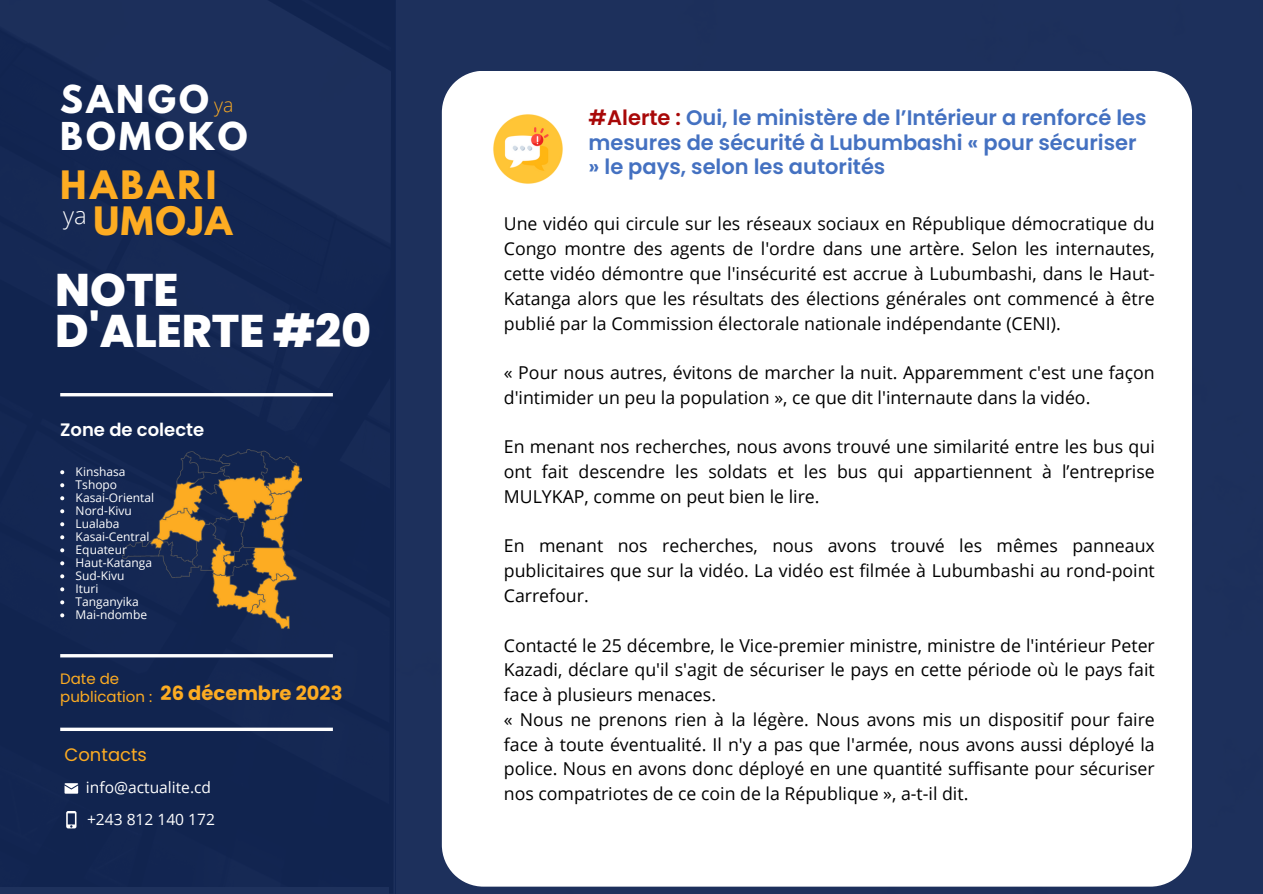
<style>
.page{position:relative;width:1263px;height:894px;background:#fff}
.page>*{position:absolute;margin:0;border:0;box-sizing:border-box;transform-origin:0 0}
.t1{font:800 45.6px "Poppins";color:#fff}
.t2{font:700 34.65px "League Spartan";letter-spacing:.095em;color:#fdac22}
.t3{font:700 34.05px "League Spartan";letter-spacing:.095em;color:#fff}
.t4{font:300 23.85px "Open Sans";color:#fff}
.t5{font:600 21px/24.8px "Poppins";color:#4471c1}
.t6{font:700 19.5px "Poppins";color:#fdac22}
.t7{font:300 19.5px "Open Sans";color:#fdac22}
.t8{font:600 18px "Poppins";color:#fff}
.t9{font:18px "Poppins";color:#fdac22}
.t10{font:17.7px/24.8px "Open Sans";color:#000;text-align:justify}
.t11{font:15.6px "Open Sans";color:#fff}
.t12{font:15px/18px "Poppins";color:#fdac22}
.t13{font:12px "Open Sans";color:#fff}
.s1{color:#a80808}
</style>
<div class="page">
<div style="left:0;top:0;width:396px;height:893px;background:#122654"></div>
<div style="left:396px;top:0;width:867px;height:893px;background:#1d305c"></div>
<div style="left:442px;top:71px;width:750px;height:815px;background:#fff"></div>
<hr style="left:60px;top:393px;width:273px;height:3px;background:#fff">
<svg style="left:65px;top:783px;width:13px;height:10px"></svg>
<svg style="left:66px;top:811px;width:10px;height:17px"></svg>
<img style="left:123px;top:450px;width:179px;height:178px">
<hr style="left:60px;top:654px;width:273px;height:3px;background:#fff">
<hr style="left:60px;top:727px;width:273px;height:3px;background:#fff">
<img style="left:493px;top:114px;width:71px;height:71px">
<svg style="left:60px;top:470px;width:4px;height:4px"></svg>
<svg style="left:60px;top:483px;width:4px;height:4px"></svg>
<svg style="left:60px;top:496px;width:4px;height:4px"></svg>
<svg style="left:60px;top:509px;width:4px;height:4px"></svg>
<svg style="left:60px;top:522px;width:4px;height:4px"></svg>
<svg style="left:60px;top:535px;width:4px;height:4px"></svg>
<svg style="left:60px;top:548px;width:4px;height:4px"></svg>
<svg style="left:60px;top:561px;width:4px;height:4px"></svg>
<svg style="left:60px;top:574px;width:4px;height:4px"></svg>
<svg style="left:60px;top:587px;width:4px;height:4px"></svg>
<svg style="left:60px;top:600px;width:4px;height:4px"></svg>
<svg style="left:60px;top:613px;width:4px;height:4px"></svg>
<p class="t3" style="left:60px;top:83px;width:150px">SANGO</p>
<p class="t3" style="left:60px;top:119px;width:189px">BOMOKO</p>
<p class="t7" style="left:214px;top:91px;width:21px">ya</p>
<p class="t2" style="left:60px;top:167px;width:158px">HABARI</p>
<p class="t4" style="left:63px;top:199px;width:25px">ya</p>
<p class="t2" style="left:94px;top:204px;width:140px">UMOJA</p>
<p class="t1" style="left:55px;top:258px;width:125px">NOTE</p>
<p class="t1" style="left:55px;top:298px;width:317px">D'ALERTE #20</p>
<p class="t8" style="left:60px;top:417px;width:146px">Zone de colecte</p>
<p class="t13" style="left:76px;top:463px;width:51px">Kinshasa</p>
<p class="t13" style="left:76px;top:476px;width:43px">Tshopo</p>
<p class="t13" style="left:76px;top:489px;width:80px">Kasai-Oriental</p>
<p class="t13" style="left:76px;top:502px;width:58px">Nord-Kivu</p>
<p class="t13" style="left:76px;top:515px;width:45px">Lualaba</p>
<p class="t13" style="left:76px;top:528px;width:75px">Kasai-Central</p>
<p class="t13" style="left:76px;top:541px;width:53px">Equateur</p>
<p class="t13" style="left:76px;top:554px;width:78px">Haut-Katanga</p>
<p class="t13" style="left:76px;top:567px;width:50px">Sud-Kivu</p>
<p class="t13" style="left:76px;top:580px;width:24px">Ituri</p>
<p class="t13" style="left:76px;top:593px;width:65px">Tanganyika</p>
<p class="t13" style="left:76px;top:606px;width:73px">Mai-ndombe</p>
<p class="t12" style="left:60px;top:669px;width:94px">Date de publication :</p>
<p class="t6" style="left:161px;top:679px;width:183px">26 décembre 2023</p>
<p class="t9" style="left:65px;top:741px;width:84px">Contacts</p>
<p class="t11" style="left:86px;top:776px;width:127px">info@actualite.cd</p>
<p class="t11" style="left:87px;top:808px;width:129px">+243 812 140 172</p>
<p class="t5" style="left:589px;top:105px;width:559px"><span class="s1">#Alerte :</span> Oui, le ministère de l’Intérieur a renforcé les mesures de sécurité à Lubumbashi « pour sécuriser » le pays, selon les autorités</p>
<p class="t10" style="left:504px;top:211px;width:652px">Une vidéo qui circule sur les réseaux sociaux en République démocratique du Congo montre des agents de l'ordre dans une artère. Selon les internautes, cette vidéo démontre que l'insécurité est accrue à Lubumbashi, dans le Haut-Katanga alors que les résultats des élections générales ont commencé à être publié par la Commission électorale nationale indépendante (CENI).</p>
<p class="t10" style="left:504px;top:360px;width:652px">« Pour nous autres, évitons de marcher la nuit. Apparemment c'est une façon d'intimider un peu la population », ce que dit l'internaute dans la vidéo.</p>
<p class="t10" style="left:504px;top:434px;width:652px">En menant nos recherches, nous avons trouvé une similarité entre les bus qui ont fait descendre les soldats et les bus qui appartiennent à l’entreprise MULYKAP, comme on peut bien le lire.</p>
<p class="t10" style="left:504px;top:533px;width:652px">En menant nos recherches, nous avons trouvé les mêmes panneaux publicitaires que sur la vidéo. La vidéo est filmée à Lubumbashi au rond-point Carrefour.</p>
<p class="t10" style="left:504px;top:632px;width:652px">Contacté le 25 décembre, le Vice-premier ministre, ministre de l'intérieur Peter Kazadi, déclare qu'il s'agit de sécuriser le pays en cette période où le pays fait face à plusieurs menaces.</p>
<p class="t10" style="left:504px;top:706px;width:652px">« Nous ne prenons rien à la légère. Nous avons mis un dispositif pour faire face à toute éventualité. Il n'y a pas que l'armée, nous avons aussi déployé la police. Nous en avons donc déployé en une quantité suffisante pour sécuriser nos compatriotes de ce coin de la République », a-t-il dit.</p>
</div>
